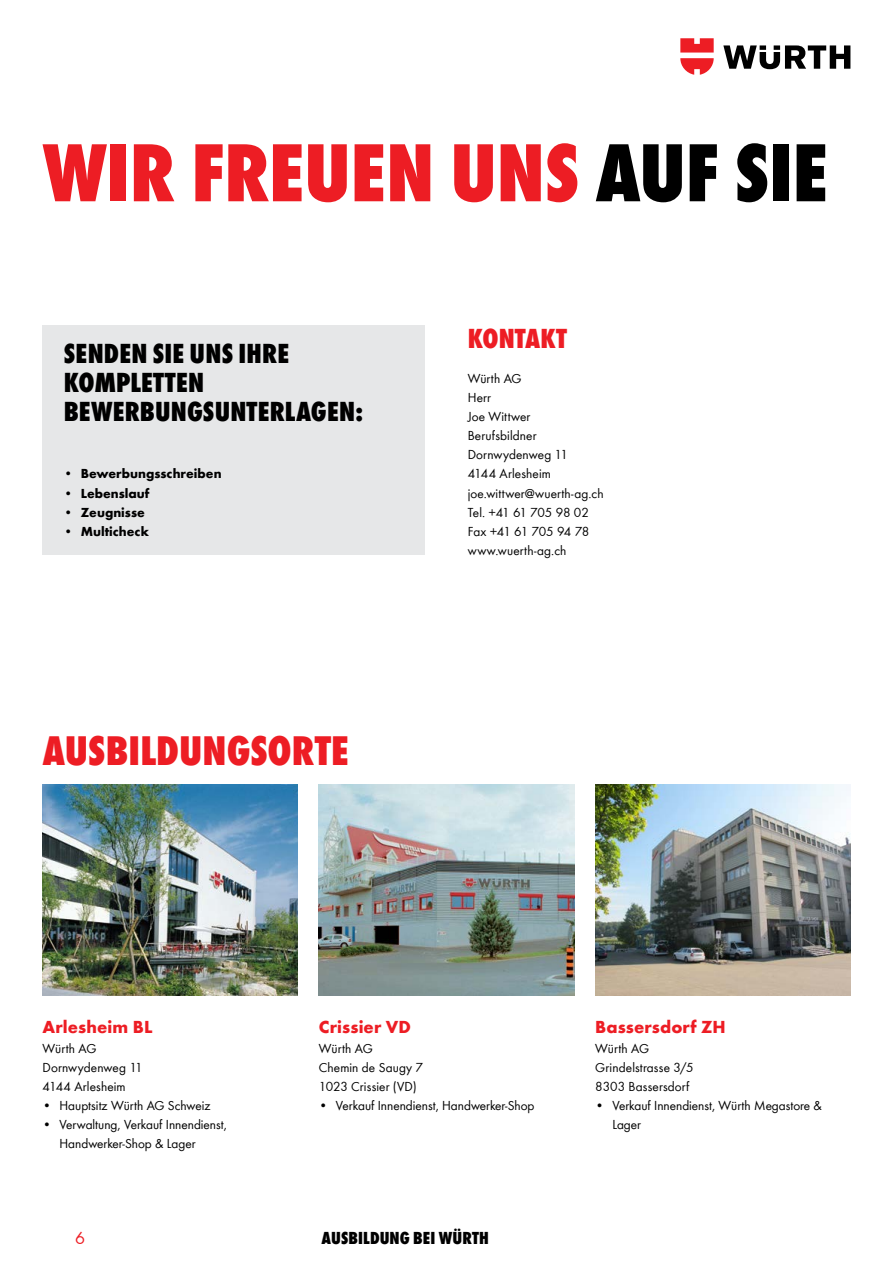
<style>
.page{position:relative;width:893px;height:1263px;background:#fff}
.page>*{position:absolute;margin:0;border:0;box-sizing:border-box;transform-origin:0 0}
.t1{font:800 condensed 85.5px "Wuerth";color:#ed1d24}
.t2{font:800 condensed 42.75px "Wuerth";color:#ed1d24}
.t3{font:800 condensed 28.5px/28.7px "Wuerth";letter-spacing:.005em;color:#000}
.t4{font:800 condensed 28.5px "Wuerth";letter-spacing:.005em;color:#ed1d24}
.t5{font:700 18px "Wuerth";letter-spacing:.005em;color:#ed1d24}
.t6{font:800 condensed 18px "Wuerth";letter-spacing:.005em;color:#000}
.t7{font:18px "Wuerth";color:#ed1d24}
.t8{font:13.5px/19.2px "Wuerth";color:#000}
.t9{font:700 13.5px "Wuerth";color:#000}
.s1{color:#000}
</style>
<div class="page">
<svg style="left:723px;top:45px;width:127px;height:24px"></svg>
<svg style="left:680px;top:38px;width:34px;height:37px"></svg>
<div style="left:43px;top:325px;width:382px;height:230px;background:#e6e7e8"></div>
<img style="left:43px;top:784px;width:255px;height:211px">
<img style="left:319px;top:784px;width:255px;height:211px">
<img style="left:595px;top:784px;width:255px;height:211px">
<h1 class="t1" style="left:43px;top:113px;width:787px">WIR FREUEN UNS <span class="s1">AUF SIE</span></h1>
<h3 class="t3" style="left:64px;top:338px;width:301px">SENDEN SIE UNS IHRE<br>KOMPLETTEN<br>BEWERBUNGSUNTERLAGEN:</h3>
<p class="t9" style="left:64px;top:464px;width:159px">• Bewerbungsschreiben</p>
<p class="t9" style="left:64px;top:483px;width:87px">• Lebenslauf</p>
<p class="t9" style="left:64px;top:502px;width:83px">• Zeugnisse</p>
<p class="t9" style="left:64px;top:521px;width:87px">• Multicheck</p>
<h2 class="t2" style="left:43px;top:721px;width:308px">AUSBILDUNGSORTE</h2>
<h3 class="t4" style="left:468px;top:318px;width:101px">KONTAKT</h3>
<p class="t8" style="left:468px;top:368px;width:137px">Würth AG<br>Herr<br>Joe Wittwer<br>Berufsbildner<br>Dornwydenweg 11<br>4144 Arlesheim joe.wittwer@wuerth-ag.ch<br>Tel. +41 61 705 98 02<br>Fax +41 61 705 94 78 www.wuerth-ag.ch</p>
<h3 class="t5" style="left:43px;top:1014px;width:112px">Arlesheim BL</h3>
<p class="t8" style="left:43px;top:1038px;width:102px">Würth AG<br>Dornwydenweg 11<br>4144 Arlesheim</p>
<p class="t8" style="left:43px;top:1095px;width:170px">• Hauptsitz Würth AG Schweiz</p>
<p class="t8" style="left:60px;top:1114px;width:169px;text-indent:-17px">• Verwaltung, Verkauf Innendienst,<br>Handwerker-Shop &amp; Lager</p>
<h3 class="t5" style="left:319px;top:1014px;width:94px">Crissier VD</h3>
<p class="t8" style="left:319px;top:1038px;width:106px">Würth AG<br>Chemin de Saugy 7<br>1023 Crissier (VD)</p>
<p class="t8" style="left:319px;top:1095px;width:217px">• Verkauf Innendienst, Handwerker-Shop</p>
<h3 class="t7" style="left:75px;top:1225px;width:11px">6</h3>
<h3 class="t6" style="left:322px;top:1225px;width:169px">AUSBILDUNG BEI WÜRTH</h3>
<h3 class="t5" style="left:595px;top:1014px;width:132px">Bassersdorf ZH</h3>
<p class="t8" style="left:595px;top:1038px;width:100px">Würth AG<br>Grindelstrasse 3/5<br>8303 Bassersdorf</p>
<p class="t8" style="left:612px;top:1095px;width:211px;text-indent:-17px">• Verkauf Innendienst, Würth Megastore &amp;<br>Lager</p>
</div>
